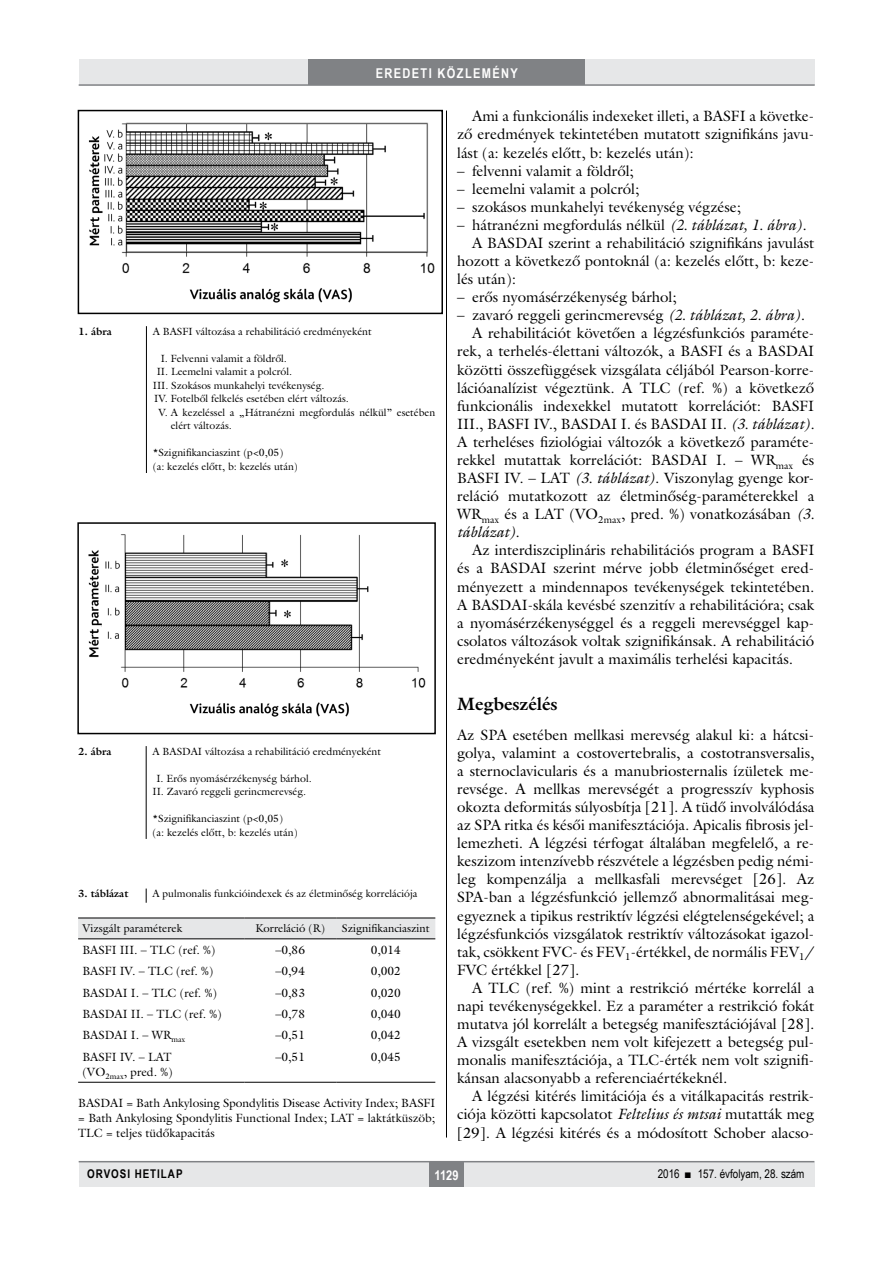
<style>
.page{position:relative;width:893px;height:1263px;background:#fff}
.page>*{position:absolute;margin:0;border:0;box-sizing:border-box;transform-origin:0 0}
.alcimbold{font:700 18px "Galliard Reg";color:#000}
.Body_Text{font:15px/18.1px "Galliard Reg";color:#000;text-align:justify}
.Body_tompa{font:15px/18.1px "Galliard Reg";color:#000}
.t1{font:700 13.5px "Arial Narrow";letter-spacing:.1em;color:#fff}
.tabla{font:12px/15px "Galliard Reg";color:#000}
.tompa_8_10{font:12px/15px "Galliard Reg";color:#000;text-align:justify}
.t2{font:12px "Arial Narrow";color:#000}
.t3{font:700 12px "Arial Narrow";letter-spacing:.08em;color:#000}
.tablafej{font:11.25px "Galliard Reg";color:#000}
.kepalairas2{font:10.5px/13.5px "Galliard Reg";color:#000}
.kepalairas1{font:700 10.5px "Galliard Reg";color:#000}
.s1{font-style:italic}
</style>
<div class="page">
<div style="left:79px;top:1161px;width:735px;height:25px;background:#e6e7e8"></div>
<div style="left:429px;top:1161px;width:34px;height:25px;background:#808285"></div>
<hr style="left:79px;top:1161px;width:735px;height:1px;background:#808285">
<div style="left:79px;top:60px;width:735px;height:25px;background:#e6e7e8"></div>
<div style="left:308px;top:60px;width:277px;height:25px;background:#808285"></div>
<hr style="left:79px;top:84px;width:736px;height:2px;background:#808285">
<hr style="left:446px;top:111px;width:1px;height:1026px;background:#000">
<hr style="left:146px;top:326px;width:1px;height:147px;background:#000">
<img style="left:88px;top:122px;width:347px;height:181px">
<div style="left:78px;top:110px;width:365px;height:204px;border:2px solid #000"></div>
<hr style="left:146px;top:746px;width:1px;height:93px;background:#000">
<img style="left:88px;top:534px;width:338px;height:183px">
<div style="left:77px;top:522px;width:359px;height:212px;border:2px solid #000"></div>
<svg style="left:146px;top:888px;width:1px;height:15px"></svg>
<div style="left:78px;top:919px;width:357px;height:19px;background:#e6e7e8"></div>
<hr style="left:78px;top:918px;width:166px;height:1px;background:#000">
<hr style="left:244px;top:918px;width:92px;height:1px;background:#000">
<hr style="left:336px;top:918px;width:99px;height:1px;background:#000">
<hr style="left:78px;top:938px;width:166px;height:1px;background:#000">
<hr style="left:244px;top:938px;width:92px;height:1px;background:#000">
<hr style="left:336px;top:938px;width:99px;height:1px;background:#000">
<hr style="left:78px;top:1082px;width:166px;height:1px;background:#000">
<hr style="left:244px;top:1082px;width:92px;height:1px;background:#000">
<hr style="left:336px;top:1082px;width:99px;height:1px;background:#000">
<p class="t1" style="left:376px;top:63px;width:144px">EREDETI KÖZLEMÉNY</p>
<p class="Body_Text" style="left:457px;top:107px;width:359px;text-indent:15px">Ami a funkcionális indexeket illeti, a BASFI a követke&shy;ző eredmények tekintetében mutatott szignifikáns javu&shy;lást (a: kezelés előtt, b: kezelés után):</p>
<p class="Body_tompa" style="left:457px;top:161px;width:178px">– felvenni valamit a földről;</p>
<p class="Body_tompa" style="left:457px;top:179px;width:184px">– leemelni valamit a polcról;</p>
<p class="Body_tompa" style="left:457px;top:197px;width:285px">– szokásos munkahelyi tevékenység végzése;</p>
<p class="Body_tompa" style="left:457px;top:215px;width:351px">– hátranézni megfordulás nélkül <span class="s1">(2. táblázat, 1. ábra).</span></p>
<p class="Body_Text" style="left:457px;top:234px;width:359px;text-indent:15px">A BASDAI szerint a rehabilitáció szignifikáns javulást hozott a következő pontoknál (a: kezelés előtt, b: keze&shy;lés után):</p>
<p class="Body_tompa" style="left:457px;top:288px;width:221px">– erős nyomásérzékenység bárhol;</p>
<p class="Body_tompa" style="left:457px;top:306px;width:349px">– zavaró reggeli gerincmerevség <span class="s1">(2. táblázat, 2. ábra).</span></p>
<p class="Body_Text" style="left:457px;top:324px;width:359px;text-indent:15px">A rehabilitációt követően a légzésfunkciós paraméte&shy;rek, a terhelés-élettani változók, a BASFI és a BASDAI közötti összefüggések vizsgálata céljából Pearson-korre&shy;lációanalízist végeztünk. A TLC (ref. %) a következő funkcionális indexekkel mutatott korrelációt: BASFI III., BASFI IV., BASDAI I. és BASDAI II. <span class="s1">(3. táblázat).<br></span>A terheléses fiziológiai változók a következő paraméte&shy;rekkel mutattak korrelációt: BASDAI I. – WR<sub>max</sub> és BASFI IV. – LAT <span class="s1">(3. táblázat)</span>. Viszonylag gyenge kor&shy;reláció mutatkozott az életminőség-paraméterekkel a WR<sub>max</sub> és a LAT (VO<sub>2max</sub>, pred. %) vonatkozásában <span class="s1">(3. táblázat).</span></p>
<p class="Body_Text" style="left:457px;top:541px;width:359px;text-align:left;text-indent:15px">Az interdiszciplináris rehabilitációs program a BASFI és a BASDAI szerint mérve jobb életminőséget ered&shy;ményezett a mindennapos tevékenységek tekintetében.<br>A BASDAI-skála kevésbé szenzitív a rehabilitációra; csak a nyomásérzékenységgel és a reggeli merevséggel kap&shy;csolatos változások voltak szignifikánsak. A rehabilitáció eredményeként javult a maximális terhelési kapacitás.</p>
<p class="alcimbold" style="left:457px;top:692px;width:102px">Megbeszélés</p>
<p class="Body_tompa" style="left:457px;top:725px;width:359px">Az SPA esetében mellkasi merevség alakul ki: a hátcsi&shy;golya, valamint a costovertebralis, a costotransversalis, a sternoclavicularis és a manubriosternalis ízületek me&shy;revsége. A mellkas merevségét a progresszív kyphosis okozta deformitás súlyosbítja [21]. A tüdő involválódása az SPA ritka és késői manifesztációja. Apicalis fibrosis jel&shy;lemezheti. A légzési térfogat általában megfelelő, a re&shy;keszizom intenzívebb részvétele a légzésben pedig némi&shy;leg kompenzálja a mellkasfali merevséget [26]. Az SPA-ban a légzésfunkció jellemző abnormalitásai meg&shy;egyeznek a tipikus restriktív légzési elégtelenségekével; a légzésfunkciós vizsgálatok restriktív változásokat igazol&shy;tak, csökkent FVC- és FEV<sub>1</sub>-értékkel, de normális FEV<sub>1</sub>/ FVC értékkel [27].</p>
<p class="Body_Text" style="left:457px;top:978px;width:359px;text-indent:15px">A TLC (ref. %) mint a restrikció mértéke korrelál a napi tevékenységekkel. Ez a paraméter a restrikció fokát mutatva jól korrelált a betegség manifesztációjával [28].<br>A vizsgált esetekben nem volt kifejezett a betegség pul&shy;monalis manifesztációja, a TLC-érték nem volt szignifi&shy;kánsan alacsonyabb a referenciaértékeknél.</p>
<p class="Body_Text" style="left:457px;top:1087px;width:359px;text-align:left;text-indent:15px">A légzési kitérés limitációja és a vitálkapacitás restrik&shy;ciója közötti kapcsolatot <span class="s1">Feltelius és mtsai</span> mutatták meg [29]. A légzési kitérés és a módosított Schober alacso-</p>
<p class="kepalairas1" style="left:78px;top:324px;width:35px">1. ábra</p>
<p class="kepalairas2" style="left:153px;top:324px;width:220px">A BASFI változása a rehabilitáció eredményeként</p>
<p class="kepalairas2" style="left:161px;top:351px;width:128px">I. Felvenni valamit a földről.</p>
<p class="kepalairas2" style="left:157px;top:365px;width:137px">II. Leemelni valamit a polcról.</p>
<p class="kepalairas2" style="left:153px;top:378px;width:173px">III. Szokásos munkahelyi tevékenység.</p>
<p class="kepalairas2" style="left:154px;top:392px;width:196px">IV. Fotelből felkelés esetében elért változás.</p>
<p class="kepalairas2" style="left:171px;top:405px;width:266px;text-indent:-12px">V. A kezeléssel a „Hátranézni megfordulás nélkül” esetében elért változás.</p>
<p class="kepalairas2" style="left:153px;top:446px;width:132px">*Szignifikanciaszint (p&lt;0,05)</p>
<p class="kepalairas2" style="left:153px;top:459px;width:147px">(a: kezelés előtt, b: kezelés után)</p>
<p class="kepalairas1" style="left:78px;top:744px;width:35px">2. ábra</p>
<p class="kepalairas2" style="left:153px;top:744px;width:230px">A BASDAI változása a rehabilitáció eredményeként</p>
<p class="kepalairas2" style="left:156px;top:771px;width:157px">I. Erős nyomásérzékenység bárhol.</p>
<p class="kepalairas2" style="left:153px;top:784px;width:155px">II. Zavaró reggeli gerincmerevség.</p>
<p class="kepalairas2" style="left:153px;top:811px;width:132px">*Szignifikanciaszint (p&lt;0,05)</p>
<p class="kepalairas2" style="left:153px;top:825px;width:147px">(a: kezelés előtt, b: kezelés után)</p>
<p class="kepalairas1" style="left:78px;top:886px;width:52px">3. táblázat</p>
<p class="kepalairas2" style="left:153px;top:886px;width:266px">A pulmonalis funkcióindexek és az életminőség korrelációja</p>
<p class="tablafej" style="left:82px;top:921px;width:101px">Vizsgált paraméterek</p>
<p class="tablafej" style="left:256px;top:921px;width:71px">Korreláció (R)</p>
<p class="tablafej" style="left:342px;top:921px;width:89px">Szignifikanciaszint</p>
<p class="tabla" style="left:82px;top:942px;width:135px">BASFI III. – TLC (ref. %)</p>
<p class="tabla" style="left:276px;top:942px;width:31px">–0,86</p>
<p class="tabla" style="left:371px;top:942px;width:32px">0,014</p>
<p class="tabla" style="left:82px;top:963px;width:132px">BASFI IV. – TLC (ref. %)</p>
<p class="tabla" style="left:276px;top:963px;width:31px">–0,94</p>
<p class="tabla" style="left:371px;top:963px;width:32px">0,002</p>
<p class="tabla" style="left:82px;top:985px;width:136px">BASDAI I. – TLC (ref. %)</p>
<p class="tabla" style="left:276px;top:985px;width:31px">–0,83</p>
<p class="tabla" style="left:371px;top:985px;width:32px">0,020</p>
<p class="tabla" style="left:82px;top:1006px;width:141px">BASDAI II. – TLC (ref. %)</p>
<p class="tabla" style="left:276px;top:1006px;width:31px">–0,78</p>
<p class="tabla" style="left:371px;top:1006px;width:32px">0,040</p>
<p class="tabla" style="left:82px;top:1028px;width:104px">BASDAI I. – WR<sub>max</sub></p>
<p class="tabla" style="left:276px;top:1028px;width:31px">–0,51</p>
<p class="tabla" style="left:371px;top:1028px;width:32px">0,042</p>
<p class="tabla" style="left:82px;top:1049px;width:92px">BASFI IV. – LAT (VO<sub>2max</sub>, pred. %)</p>
<p class="tabla" style="left:276px;top:1049px;width:31px">–0,51</p>
<p class="tabla" style="left:371px;top:1049px;width:32px">0,045</p>
<p class="tompa_8_10" style="left:78px;top:1095px;width:359px">BASDAI = Bath Ankylosing Spondylitis Disease Activity Index; BASFI = Bath Ankylosing Spondylitis Functional Index; LAT = laktátküszöb; TLC = teljes tüdőkapacitás</p>
<p class="t3" style="left:87px;top:1165px;width:97px">ORVOSI HETILAP</p>
<p class="t1" style="left:434px;top:1165px;width:26px">1129</p>
<p class="t2" style="left:658px;top:1165px;width:148px">2016 ■ 157. évfolyam, 28. szám</p>
</div>
